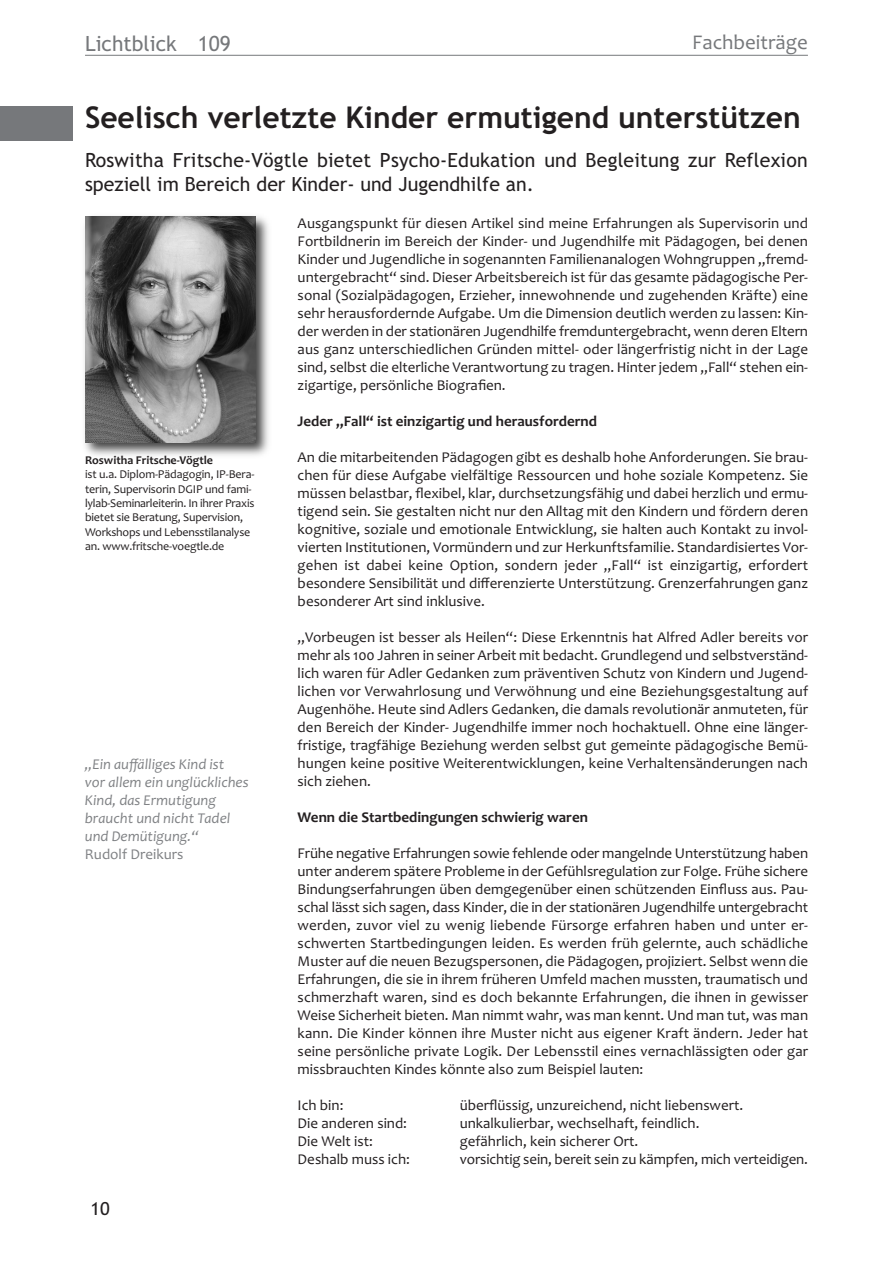
<style>
.page{position:relative;width:893px;height:1263px;background:#fff}
.page>*{position:absolute;margin:0;border:0;box-sizing:border-box;transform-origin:0 0}
.t1{font:700 30px "Trebuchet MS";color:#231f20}
.t2{font:21px "Trebuchet MS";color:#76787b}
.t3{font:21px "Candara";color:#76787b}
.t4{font:19.5px/23.4px "Trebuchet MS";letter-spacing:.01em;color:#231f20}
.t5{font:18px "Trebuchet MS";color:#231f20}
.t6{font:15px/18px "Candara";color:#231f20;text-align:justify}
.t7{font:italic 15px/18px "Candara";color:#808285}
.t8{font:700 15px "Candara";color:#231f20}
.t9{font:15px "Candara";color:#808285}
.t10{font:12px/14.4px "Candara";letter-spacing:-.015em;color:#231f20}
.t11{font:700 12px "Candara";color:#231f20}
</style>
<div class="page">
<div style="left:0;top:106px;width:72px;height:34px;background:#76787b"></div>
<img style="left:84px;top:216px;width:185px;height:240px">
<img style="left:85px;top:217px;width:170px;height:225px">
<hr style="left:85px;top:55px;width:723px;height:1px;background:#76787b">
<p class="t2" style="left:85px;top:35px;width:147px">Lichtblick 109</p>
<p class="t3" style="left:692px;top:35px;width:117px">Fachbeiträge</p>
<p class="t1" style="left:85px;top:106px;width:717px">Seelisch verletzte Kinder ermutigend unterstützen</p>
<p class="t4" style="left:85px;top:151px;width:724px">Roswitha Fritsche-Vögtle bietet Psycho-Edukation und Begleitung zur Reflexion speziell im Bereich der Kinder- und Jugendhilfe an.</p>
<p class="t11" style="left:85px;top:455px;width:129px">Roswitha Fritsche-Vögtle</p>
<p class="t10" style="left:85px;top:468px;width:171px">ist u.a. Diplom-Pädagogin, IP-Bera&shy;terin, Supervisorin DGIP und fami&shy;lylab-Seminarleiterin. In ihrer Praxis bietet sie Beratung, Supervision, Workshops und Lebensstilanalyse an. www.fritsche-voegtle.de</p>
<p class="t7" style="left:85px;top:757px;width:165px">„Ein auffälliges Kind ist vor allem ein unglückliches<br>Kind, das Ermutigung braucht und nicht Tadel und Demütigung.“</p>
<p class="t9" style="left:85px;top:849px;width:100px">Rudolf Dreikurs</p>
<p class="t5" style="left:90px;top:1202px;width:21px">10</p>
<p class="t6" style="left:298px;top:215px;width:512px">Ausgangspunkt für diesen Artikel sind meine Erfahrungen als Supervisorin und Fortbildnerin im Bereich der Kinder- und Jugendhilfe mit Pädagogen, bei denen Kinder und Jugendliche in sogenannten Familienanalogen Wohngruppen „fremd&shy;untergebracht“ sind. Dieser Arbeitsbereich ist für das gesamte pädagogische Per&shy;sonal (Sozialpädagogen, Erzieher, innewohnende und zugehenden Kräfte) eine sehr herausfordernde Aufgabe. Um die Dimension deutlich werden zu lassen: Kin&shy;der werden in der stationären Jugendhilfe fremduntergebracht, wenn deren Eltern aus ganz unterschiedlichen Gründen mittel- oder längerfristig nicht in der Lage sind, selbst die elterliche Verantwortung zu tragen. Hinter jedem „Fall“ stehen ein&shy;zigartige, persönliche Biografien.</p>
<p class="t8" style="left:298px;top:415px;width:301px">Jeder „Fall“ ist einzigartig und herausfordernd</p>
<p class="t6" style="left:298px;top:449px;width:512px">An die mitarbeitenden Pädagogen gibt es deshalb hohe Anforderungen. Sie brau&shy;chen für diese Aufgabe vielfältige Ressourcen und hohe soziale Kompetenz. Sie müssen belastbar, flexibel, klar, durchsetzungsfähig und dabei herzlich und ermu&shy;tigend sein. Sie gestalten nicht nur den Alltag mit den Kindern und fördern deren kognitive, soziale und emotionale Entwicklung, sie halten auch Kontakt zu invol&shy;vierten Institutionen, Vormündern und zur Herkunftsfamilie. Standardisiertes Vor&shy;gehen ist dabei keine Option, sondern jeder „Fall“ ist einzigartig, erfordert besondere Sensibilität und differenzierte Unterstützung. Grenzerfahrungen ganz besonderer Art sind inklusive.</p>
<p class="t6" style="left:298px;top:629px;width:512px">„Vorbeugen ist besser als Heilen“: Diese Erkenntnis hat Alfred Adler bereits vor mehr als 100 Jahren in seiner Arbeit mit bedacht. Grundlegend und selbstverständ&shy;lich waren für Adler Gedanken zum präventiven Schutz von Kindern und Jugend&shy;lichen vor Verwahrlosung und Verwöhnung und eine Beziehungsgestaltung auf Augenhöhe. Heute sind Adlers Gedanken, die damals revolutionär anmuteten, für den Bereich der Kinder- Jugendhilfe immer noch hochaktuell. Ohne eine länger&shy;fristige, tragfähige Beziehung werden selbst gut gemeinte pädagogische Bemü&shy;hungen keine positive Weiterentwicklungen, keine Verhaltensänderungen nach sich ziehen.</p>
<p class="t8" style="left:298px;top:811px;width:292px">Wenn die Startbedingungen schwierig waren</p>
<p class="t6" style="left:298px;top:845px;width:512px">Frühe negative Erfahrungen sowie fehlende oder mangelnde Unterstützung haben unter anderem spätere Probleme in der Gefühlsregulation zur Folge. Frühe sichere Bindungserfahrungen üben demgegenüber einen schützenden Einfluss aus. Pau&shy;schal lässt sich sagen, dass Kinder, die in der stationären Jugendhilfe untergebracht werden, zuvor viel zu wenig liebende Fürsorge erfahren haben und unter er&shy;schwerten Startbedingungen leiden. Es werden früh gelernte, auch schädliche Muster auf die neuen Bezugspersonen, die Pädagogen, projiziert. Selbst wenn die Erfahrungen, die sie in ihrem früheren Umfeld machen mussten, traumatisch und schmerzhaft waren, sind es doch bekannte Erfahrungen, die ihnen in gewisser Weise Sicherheit bieten. Man nimmt wahr, was man kennt. Und man tut, was man kann. Die Kinder können ihre Muster nicht aus eigener Kraft ändern. Jeder hat seine persönliche private Logik. Der Lebensstil eines vernachlässigten oder gar missbrauchten Kindes könnte also zum Beispiel lauten:</p>
<p class="t6" style="left:298px;top:1097px;width:47px">Ich bin:</p>
<p class="t6" style="left:460px;top:1097px;width:285px">überflüssig, unzureichend, nicht liebenswert.</p>
<p class="t6" style="left:298px;top:1115px;width:111px">Die anderen sind:</p>
<p class="t6" style="left:460px;top:1115px;width:241px">unkalkulierbar, wechselhaft, feindlich.</p>
<p class="t6" style="left:298px;top:1133px;width:77px">Die Welt ist:</p>
<p class="t6" style="left:460px;top:1133px;width:180px">gefährlich, kein sicherer Ort.</p>
<p class="t6" style="left:298px;top:1151px;width:114px">Deshalb muss ich:</p>
<p class="t6" style="left:460px;top:1151px;width:350px">vorsichtig sein, bereit sein zu kämpfen, mich verteidigen.</p>
</div>
